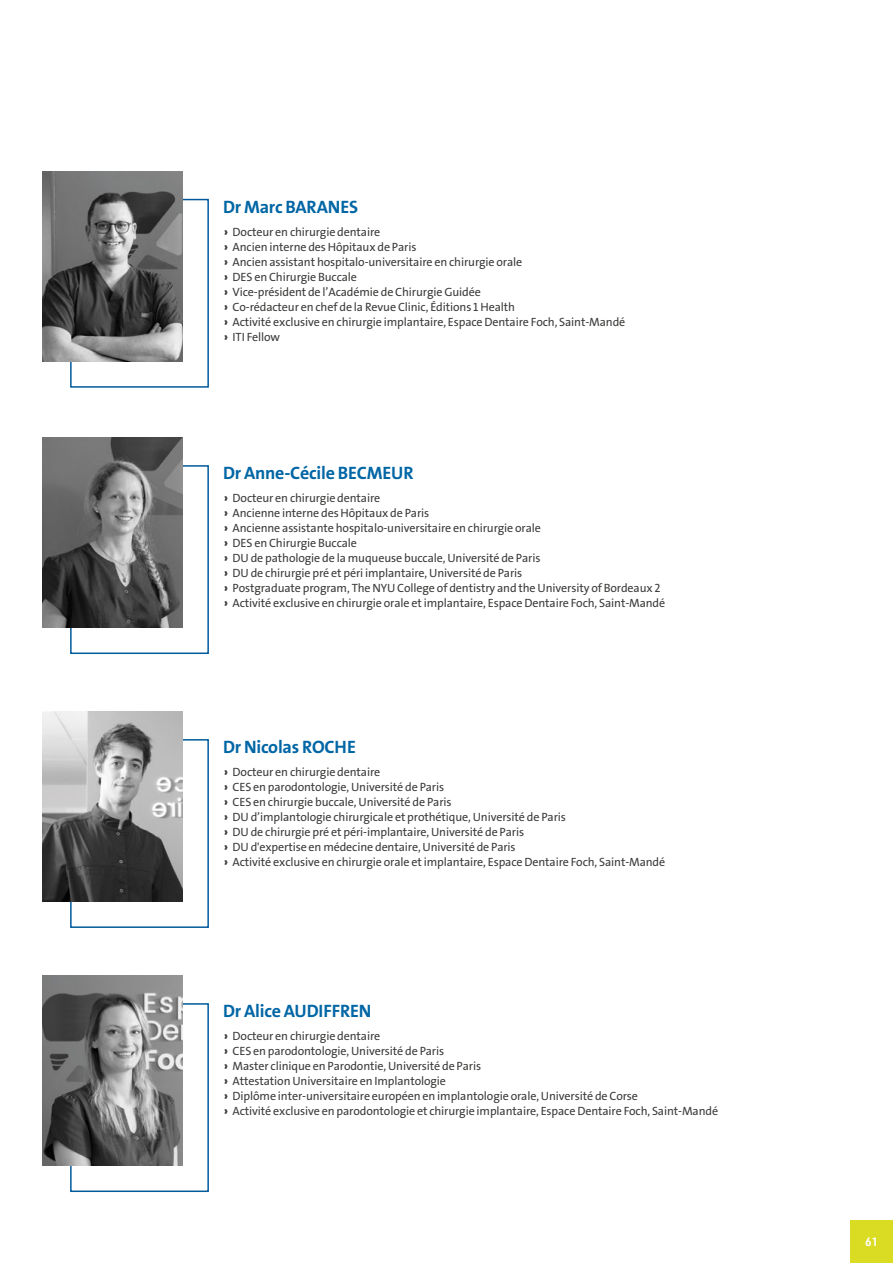
<style>
.page{position:relative;width:893px;height:1263px;background:#fff}
.page>*{position:absolute;margin:0;border:0;box-sizing:border-box;transform-origin:0 0}
.t1{font:700 18px "The Sans";letter-spacing:-.01em;color:#0066a5}
.t2{font:12px/15px "The Sans";letter-spacing:-.01em;color:#3c3c3b}
.t3{font:600 12px "URWDIN";color:#fff}
.s1{font-weight:900}
</style>
<div class="page">
<div style="left:70px;top:199px;width:139px;height:189px;border:2px solid #005a9c"></div>
<img style="left:43px;top:171px;width:139px;height:190px">
<div style="left:70px;top:465px;width:139px;height:189px;border:2px solid #005a9c"></div>
<img style="left:43px;top:438px;width:139px;height:189px">
<div style="left:70px;top:1003px;width:139px;height:189px;border:2px solid #005a9c"></div>
<img style="left:43px;top:975px;width:139px;height:190px">
<div style="left:70px;top:739px;width:139px;height:189px;border:2px solid #005a9c"></div>
<img style="left:43px;top:711px;width:139px;height:190px">
<div style="left:850px;top:1220px;width:43px;height:43px;background:#dadb23"></div>
<h1 class="t1" style="left:223px;top:195px;width:137px">Dr Marc BARANES</h1>
<p class="t2" style="left:224px;top:224px;width:403px"><span class="s1">›</span> Docteur en chirurgie dentaire<br><span class="s1">›</span> Ancien interne des Hôpitaux de Paris<br><span class="s1">›</span> Ancien assistant hospitalo-universitaire en chirurgie orale<br><span class="s1">›</span> DES en Chirurgie Buccale<br><span class="s1">›</span> Vice-président de l’Académie de Chirurgie Guidée<br><span class="s1">›</span> Co-rédacteur en chef de la Revue Clinic, Éditions 1 Health<br><span class="s1">›</span> Activité exclusive en chirurgie implantaire, Espace Dentaire Foch, Saint-Mandé <span class="s1">›</span> ITI Fellow</p>
<h1 class="t1" style="left:223px;top:461px;width:192px">Dr Anne-Cécile BECMEUR</h1>
<p class="t2" style="left:224px;top:491px;width:443px"><span class="s1">›</span> Docteur en chirurgie dentaire<br><span class="s1">›</span> Ancienne interne des Hôpitaux de Paris<br><span class="s1">›</span> Ancienne assistante hospitalo-universitaire en chirurgie orale<br><span class="s1">›</span> DES en Chirurgie Buccale<br><span class="s1">›</span> DU de pathologie de la muqueuse buccale, Université de Paris<br><span class="s1">›</span> DU de chirurgie pré et péri implantaire, Université de Paris<br><span class="s1">›</span> Postgraduate program, The NYU College of dentistry and the University of Bordeaux 2 <span class="s1">›</span> Activité exclusive en chirurgie orale et implantaire, Espace Dentaire Foch, Saint‑Mandé</p>
<h1 class="t1" style="left:223px;top:735px;width:134px">Dr Nicolas ROCHE</h1>
<p class="t2" style="left:224px;top:765px;width:443px"><span class="s1">›</span> Docteur en chirurgie dentaire<br><span class="s1">›</span> CES en parodontologie, Université de Paris<br><span class="s1">›</span> CES en chirurgie buccale, Université de Paris<br><span class="s1">›</span> DU d’implantologie chirurgicale et prothétique, Université de Paris<br><span class="s1">›</span> DU de chirurgie pré et péri-implantaire, Université de Paris<br><span class="s1">›</span> DU d'expertise en médecine dentaire, Université de Paris<br><span class="s1">›</span> Activité exclusive en chirurgie orale et implantaire, Espace Dentaire Foch, Saint-Mandé</p>
<h1 class="t1" style="left:223px;top:999px;width:150px">Dr Alice AUDIFFREN</h1>
<p class="t2" style="left:224px;top:1029px;width:496px"><span class="s1">›</span> Docteur en chirurgie dentaire<br><span class="s1">›</span> CES en parodontologie, Université de Paris<br><span class="s1">›</span> Master clinique en Parodontie, Université de Paris<br><span class="s1">›</span> Attestation Universitaire en Implantologie<br><span class="s1">›</span> Diplôme inter-universitaire européen en implantologie orale, Université de Corse<br><span class="s1">›</span> Activité exclusive en parodontologie et chirurgie implantaire, Espace Dentaire Foch, Saint-Mandé</p>
<p class="t3" style="left:865px;top:1233px;width:14px">61</p>
</div>
